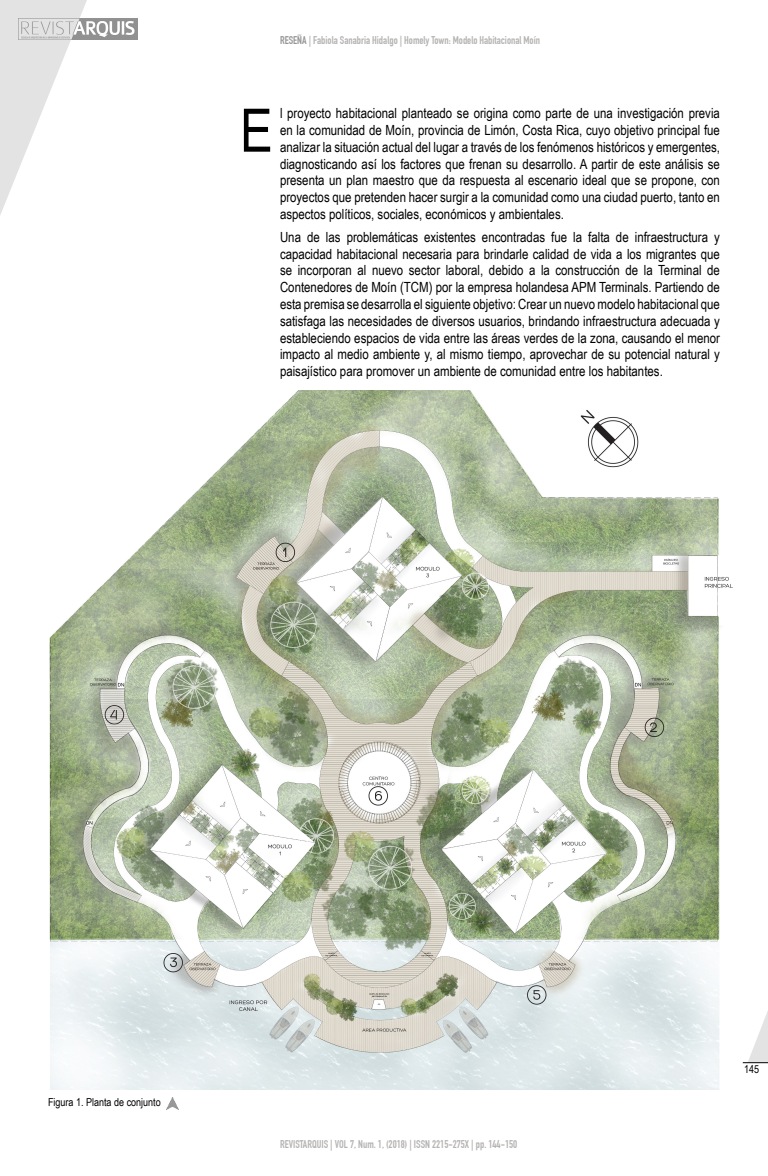
<style>
.page{position:relative;width:768px;height:1176px;background:#fff}
.page>*{position:absolute;margin:0;border:0;box-sizing:border-box;transform-origin:0 0}
.t1{font:60px "Arial Narrow";color:#000}
.t2{font:14px/16.8px "Arial Narrow";color:#000;text-align:justify}
.t3{font:700 11px "DIN Condensed";color:#b5b3b2}
.t4{font:11px "Arial Narrow";color:#000}
.s1{color:#969696}
</style>
<div class="page">
<svg style="left:743px;top:1011px;width:25px;height:52px"></svg>
<svg style="left:0;top:0;width:87px;height:215px"></svg>
<img style="left:18px;top:18px;width:120px;height:21px">
<svg style="left:166px;top:1098px;width:12px;height:12px"></svg>
<img style="left:50px;top:390px;width:683px;height:700px">
<p class="t3" style="left:280px;top:36px;width:262px"><span class="s1">RESEÑA</span> | Fabiola Sanabria Hidalgo | Homely Town: Modelo Habitacional Moín</p>
<h1 class="t1" style="left:240px;top:96px;width:34px">E</h1>
<p class="t2" style="left:280px;top:105px;width:441px">l proyecto habitacional planteado se origina como parte de una investigación previa en la comunidad de Moín, provincia de Limón, Costa Rica, cuyo objetivo principal fue analizar la situación actual del lugar a través de los fenómenos históricos y emergentes, diagnosticando así los factores que frenan su desarrollo. A partir de este análisis se presenta un plan maestro que da respuesta al escenario ideal que se propone, con proyectos que pretenden hacer surgir a la comunidad como una ciudad puerto, tanto en aspectos políticos, sociales, económicos y ambientales.</p>
<p class="t2" style="left:280px;top:228px;width:442px">Una de las problemáticas existentes encontradas fue la falta de infraestructura y capacidad habitacional necesaria para brindarle calidad de vida a los migrantes que se incorporan al nuevo sector laboral, debido a la construcción de la Terminal de Contenedores de Moín (TCM) por la empresa holandesa APM Terminals. Partiendo de esta premisa se desarrolla el siguiente objetivo: Crear un nuevo modelo habitacional que satisfaga las necesidades de diversos usuarios, brindando infraestructura adecuada y estableciendo espacios de vida entre las áreas verdes de la zona, causando el menor impacto al medio ambiente y, al mismo tiempo, aprovechar de su potencial natural y paisajístico para promover un ambiente de comunidad entre los habitantes.</p>
<p class="t4" style="left:48px;top:1096px;width:114px">Figura 1. Planta de conjunto</p>
<p class="t3" style="left:280px;top:1140px;width:239px">REVISTARQUIS | VOL 7, Num. 1, (2018) | ISSN 2215-275X | pp. 144-150</p>
<p class="t4" style="left:744px;top:1062px;width:17px">145</p>
</div>
